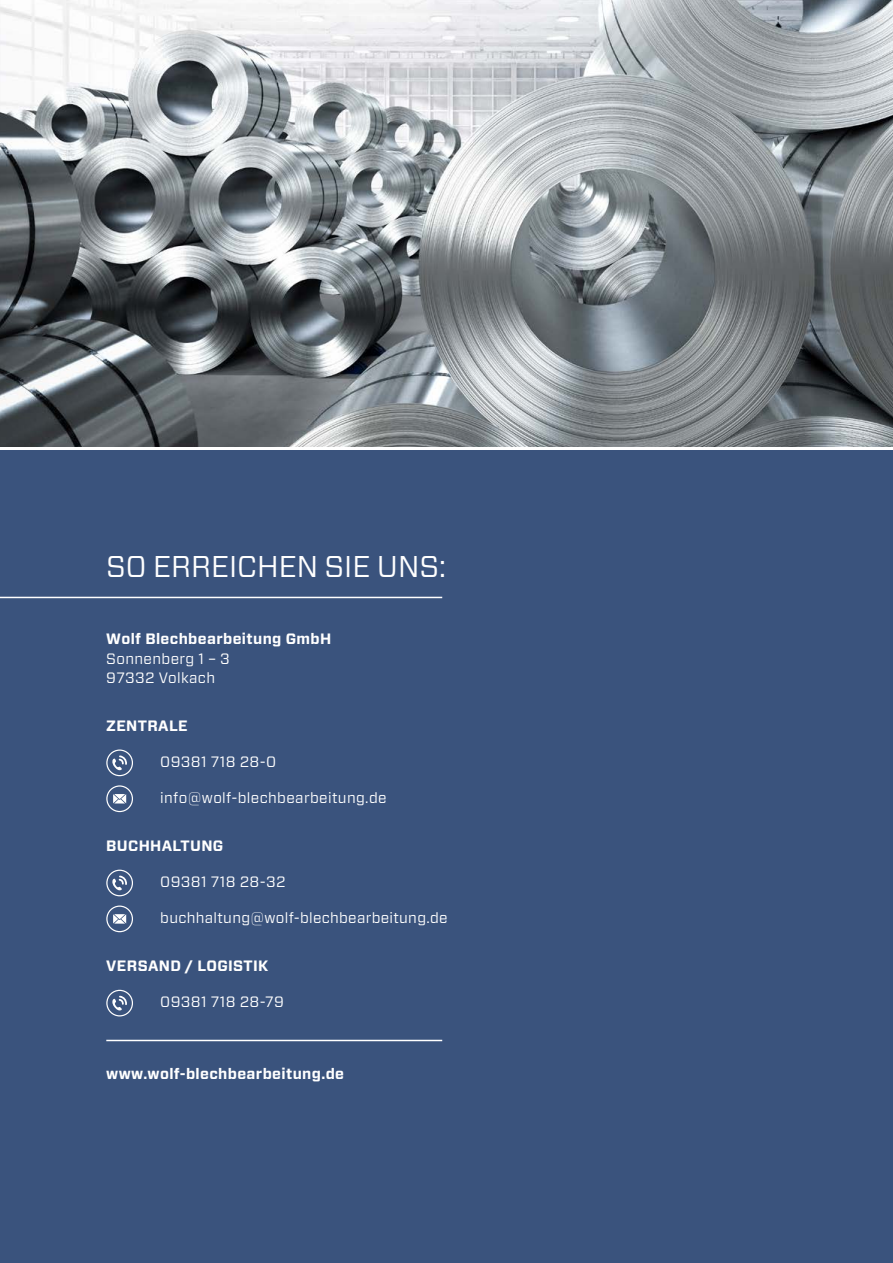
<style>
.page{position:relative;width:893px;height:1263px;background:#fff}
.page>*{position:absolute;margin:0;border:0;box-sizing:border-box;transform-origin:0 0}
.t1{font:30px "Forza";color:#fff}
.t2{font:15px/19.5px "Forza";letter-spacing:.025em;color:#fff}
.t3{font:700 15px "Forza";letter-spacing:.025em;color:#fff}
</style>
<div class="page">
<div style="left:0;top:451px;width:893px;height:812px;background:#3a537d"></div>
<svg style="left:106px;top:749px;width:27px;height:27px"></svg>
<svg style="left:106px;top:870px;width:27px;height:26px"></svg>
<svg style="left:106px;top:990px;width:27px;height:26px"></svg>
<svg style="left:106px;top:785px;width:27px;height:27px"></svg>
<svg style="left:106px;top:905px;width:27px;height:27px"></svg>
<img style="left:0;top:0;width:893px;height:446px">
<hr style="left:0;top:597px;width:442px;height:1px;background:#fff">
<hr style="left:106px;top:1040px;width:336px;height:1px;background:#fff">
<h1 class="t1" style="left:106px;top:546px;width:341px">SO ERREICHEN SIE UNS:</h1>
<p class="t3" style="left:106px;top:629px;width:227px">Wolf Blechbearbeitung GmbH</p>
<p class="t2" style="left:106px;top:649px;width:125px">Sonnenberg 1 – 3<br>97332 Volkach</p>
<p class="t3" style="left:106px;top:716px;width:83px">ZENTRALE</p>
<p class="t2" style="left:160px;top:752px;width:117px">09381 718 28-0</p>
<p class="t2" style="left:160px;top:788px;width:228px">info@wolf-blechbearbeitung.de</p>
<p class="t3" style="left:106px;top:836px;width:119px">BUCHHALTUNG</p>
<p class="t2" style="left:160px;top:872px;width:127px">09381 718 28-32</p>
<p class="t2" style="left:160px;top:908px;width:289px">buchhaltung@wolf-blechbearbeitung.de</p>
<p class="t3" style="left:106px;top:956px;width:164px">VERSAND / LOGISTIK</p>
<p class="t2" style="left:160px;top:992px;width:125px">09381 718 28-79</p>
<p class="t3" style="left:106px;top:1064px;width:239px">www.wolf-blechbearbeitung.de</p>
</div>
